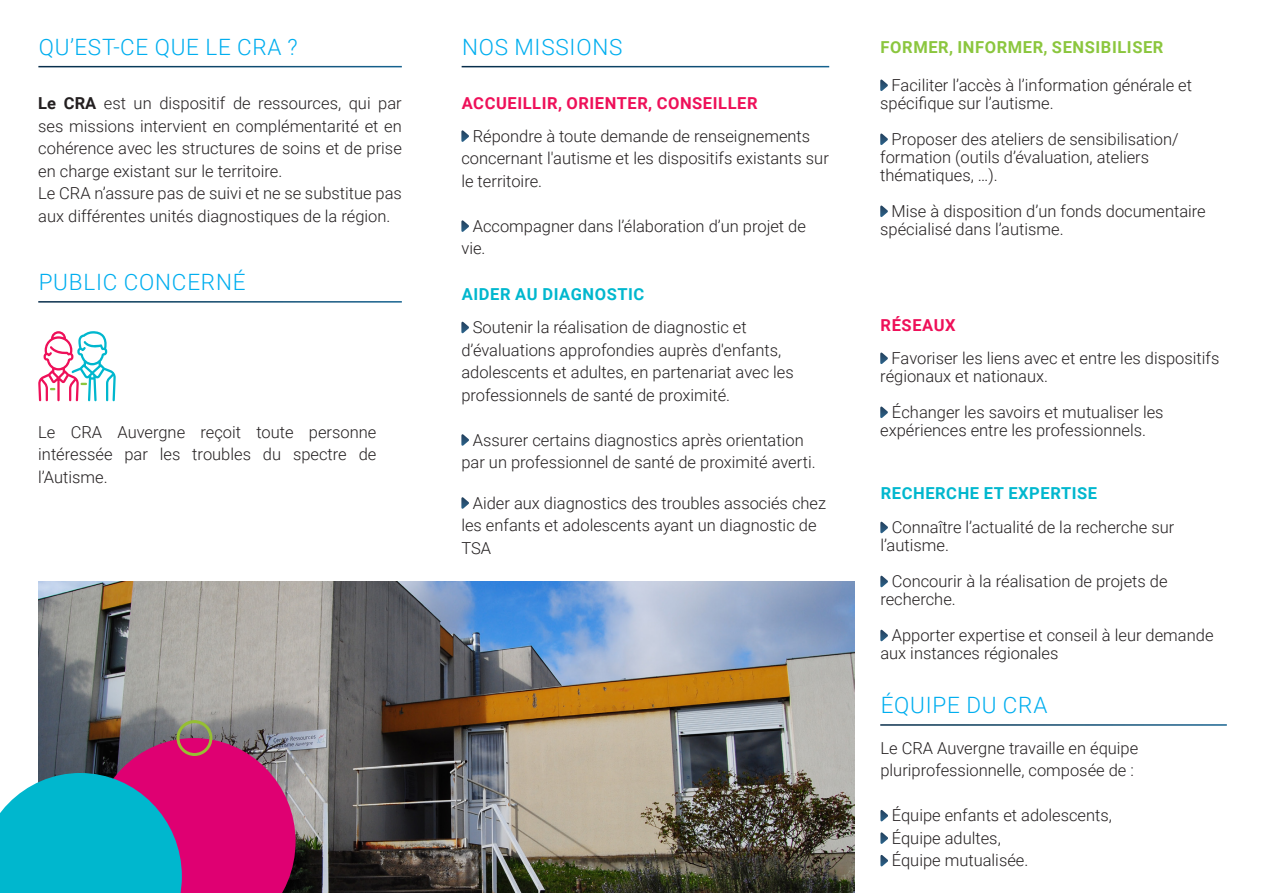
<style>
.page{position:relative;width:1263px;height:893px;background:#fff}
.page>*{position:absolute;margin:0;border:0;box-sizing:border-box;transform-origin:0 0}
.Entête{font:300 22.5px "Roboto";letter-spacing:.035em;color:#00aeef}
.t1{font:300 16.5px/22.5px "Roboto";color:#231f20}
.Sous_Titre{font:700 16.5px "Roboto";letter-spacing:.035em;color:#ee1059}
.Sous_Titre-2{font:700 16.5px "Roboto";letter-spacing:.035em;color:#00b7ce}
.Sous_Titre-3{font:700 16.5px "Roboto";letter-spacing:.035em;color:#8bc63e}
.s1{font-weight:700}
</style>
<div class="page">
<img style="left:38px;top:582px;width:817px;height:311px">
<svg style="left:0;top:738px;width:296px;height:155px;background:#72629b"></svg>
<div style="left:177px;top:720px;width:35px;height:36px;border:3px solid #96bf33;border-radius:50%"></div>
<svg style="left:38px;top:331px;width:78px;height:70px"></svg>
<svg style="left:461px;top:130px;width:8px;height:12px"></svg>
<svg style="left:461px;top:220px;width:8px;height:12px"></svg>
<svg style="left:461px;top:322px;width:8px;height:12px"></svg>
<svg style="left:461px;top:434px;width:8px;height:12px"></svg>
<svg style="left:461px;top:497px;width:8px;height:12px"></svg>
<svg style="left:880px;top:80px;width:8px;height:11px"></svg>
<svg style="left:880px;top:134px;width:8px;height:11px"></svg>
<svg style="left:880px;top:206px;width:8px;height:11px"></svg>
<svg style="left:880px;top:353px;width:8px;height:11px"></svg>
<svg style="left:880px;top:407px;width:8px;height:11px"></svg>
<svg style="left:880px;top:522px;width:8px;height:12px"></svg>
<svg style="left:880px;top:576px;width:8px;height:12px"></svg>
<svg style="left:880px;top:630px;width:8px;height:12px"></svg>
<svg style="left:880px;top:810px;width:8px;height:12px"></svg>
<svg style="left:880px;top:832px;width:8px;height:12px"></svg>
<svg style="left:880px;top:855px;width:8px;height:12px"></svg>
<p class="Entête" style="left:39px;top:31px;width:260px">QU’EST-CE QUE LE CRA ?</p>
<p class="t1" style="left:38px;top:91px;width:365px;text-align:justify"><span class="s1">Le CRA</span> est un dispositif de ressources, qui par ses missions intervient en complémentarité et en cohérence avec les structures de soins et de prise en charge existant sur le territoire.</p>
<p class="t1" style="left:38px;top:181px;width:365px">Le CRA n’assure pas de suivi et ne se substitue pas aux différentes unités diagnostiques de la région.</p>
<p class="Entête" style="left:39px;top:267px;width:208px">PUBLIC CONCERNÉ</p>
<p class="t1" style="left:38px;top:420px;width:340px;text-align:justify">Le CRA Auvergne reçoit toute personne intéressée par les troubles du spectre de l’Autisme.</p>
<p class="Entête" style="left:462px;top:31px;width:162px">NOS MISSIONS</p>
<p class="Sous_Titre" style="left:462px;top:91px;width:297px">ACCUEILLIR, ORIENTER, CONSEILLER</p>
<p class="t1" style="left:461px;top:124px;width:369px;text-indent:11px">Répondre à toute demande de renseignements concernant l'autisme et les dispositifs existants sur le territoire.</p>
<p class="t1" style="left:461px;top:214px;width:346px;text-indent:11px">Accompagner dans l’élaboration d’un projet de vie.</p>
<p class="Sous_Titre-2" style="left:462px;top:283px;width:184px">AIDER AU DIAGNOSTIC</p>
<p class="t1" style="left:461px;top:315px;width:334px;text-indent:11px">Soutenir la réalisation de diagnostic et d’évaluations approfondies auprès d'enfants, adolescents et adultes, en partenariat avec les professionnels de santé de proximité.</p>
<p class="t1" style="left:461px;top:428px;width:356px;text-align:center">Assurer certains diagnostics après orientation par un professionnel de santé de proximité averti.</p>
<p class="t1" style="left:461px;top:491px;width:366px;text-indent:11px">Aider aux diagnostics des troubles associés chez les enfants et adolescents ayant un diagnostic de<br>TSA</p>
<p class="Sous_Titre-3" style="left:881px;top:36px;width:284px">FORMER, INFORMER, SENSIBILISER</p>
<p class="t1" style="left:880px;top:76px;width:313px;line-height:18px;text-indent:11px">Faciliter l’accès à l’information générale et spécifique sur l’autisme.</p>
<p class="t1" style="left:880px;top:130px;width:300px;line-height:18px;text-indent:11px">Proposer des ateliers de sensibilisation/ formation (outils d’évaluation, ateliers thématiques, …).</p>
<p class="t1" style="left:880px;top:202px;width:327px;line-height:18px;text-indent:11px">Mise à disposition d’un fonds documentaire spécialisé dans l’autisme.</p>
<p class="Sous_Titre" style="left:881px;top:313px;width:77px">RÉSEAUX</p>
<p class="t1" style="left:880px;top:349px;width:341px;line-height:18px;text-indent:11px">Favoriser les liens avec et entre les dispositifs régionaux et nationaux.</p>
<p class="t1" style="left:880px;top:403px;width:285px;line-height:18px;text-indent:12px">Échanger les savoirs et mutualiser les expériences entre les professionnels.</p>
<p class="Sous_Titre-2" style="left:881px;top:481px;width:218px">RECHERCHE ET EXPERTISE</p>
<p class="t1" style="left:880px;top:518px;width:295px;line-height:18px;text-indent:11px">Connaître l’actualité de la recherche sur l’autisme.</p>
<p class="t1" style="left:880px;top:572px;width:289px;line-height:18px;text-indent:11px">Concourir à la réalisation de projets de recherche.</p>
<p class="t1" style="left:880px;top:626px;width:335px;line-height:18px;text-indent:11px">Apporter expertise et conseil à leur demande aux instances régionales</p>
<p class="Entête" style="left:881px;top:690px;width:168px">ÉQUIPE DU CRA</p>
<p class="t1" style="left:880px;top:736px;width:259px">Le CRA Auvergne travaille en équipe pluriprofessionnelle, composée de :</p>
<p class="t1" style="left:892px;top:804px;width:222px">Équipe enfants et adolescents,</p>
<p class="t1" style="left:892px;top:826px;width:110px">Équipe adultes,</p>
<p class="t1" style="left:892px;top:849px;width:138px">Équipe mutualisée.</p>
</div>
